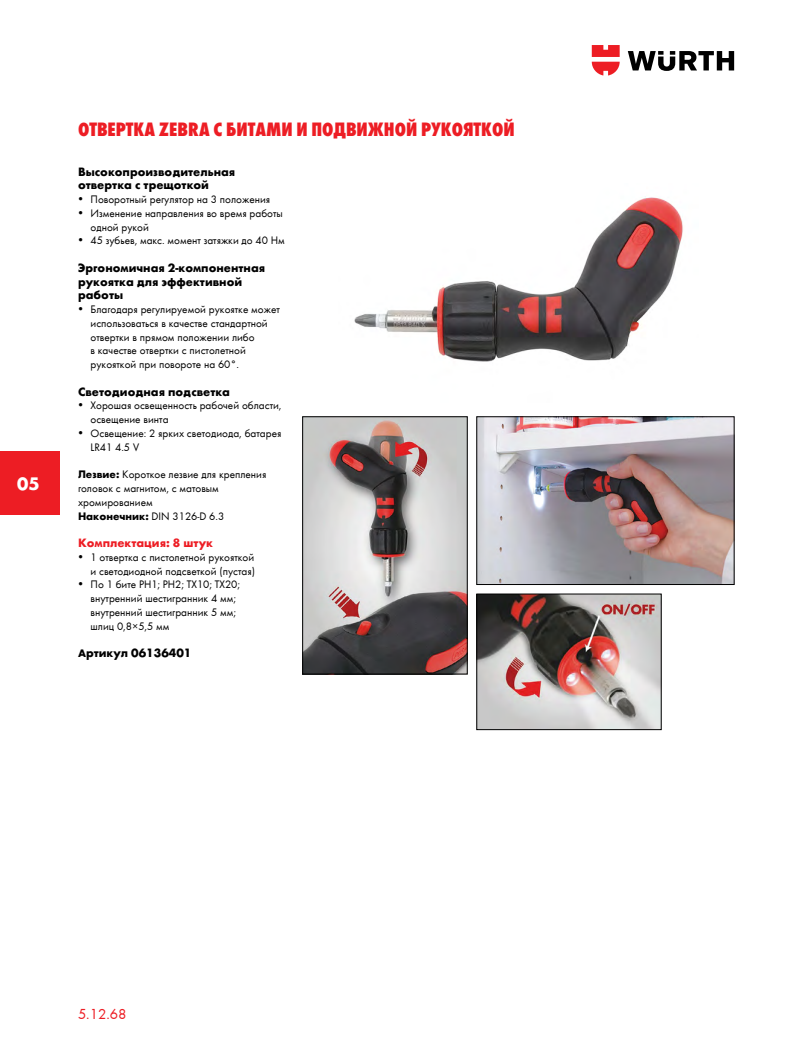
<style>
.page{position:relative;width:798px;height:1053px;background:#fff}
.page>*{position:absolute;margin:0;border:0;box-sizing:border-box;transform-origin:0 0}
.t1{font:20px "Wuerth Extra Bold Cond Caps";color:#ed1d24}
.t2{font:700 18.75px "Wuerth";color:#fff}
.t3{font:15px "Wuerth";color:#ed1d24}
.t4{font:700 12.5px/13.8px "Wuerth";color:#000}
.t5{font:700 12.5px "Wuerth";color:#ed1d24}
.t6{font:11.25px/13.8px "Wuerth";color:#000}
.s1{font-weight:700}
.s2{font-size:11.25px}
</style>
<div class="page">
<img style="left:354px;top:196px;width:330px;height:166px">
<img style="left:304px;top:418px;width:161px;height:254px">
<div style="left:302px;top:416px;width:165px;height:258px;border:1px solid #000"></div>
<img style="left:478px;top:418px;width:254px;height:164px">
<div style="left:476px;top:416px;width:258px;height:168px;border:1px solid #000"></div>
<img style="left:478px;top:595px;width:181px;height:132px">
<div style="left:476px;top:593px;width:185px;height:136px;border:1px solid #000"></div>
<svg style="left:627px;top:51px;width:106px;height:20px"></svg>
<svg style="left:591px;top:45px;width:28px;height:30px"></svg>
<div style="left:0;top:450px;width:59px;height:64px;background:#ed1d24"></div>
<h2 class="t2" style="left:17px;top:470px;width:24px">05</h2>
<h1 class="t1" style="left:78px;top:116px;width:438px">ОТВЕРТКА ZEBRA С БИТАМИ И ПОДВИЖНОЙ РУКОЯТКОЙ</h1>
<p class="t4" style="left:78px;top:163px;width:159px">Высокопроизводительная отвертка с трещоткой</p>
<p class="t6" style="left:78px;top:192px;width:194px">• Поворотный регулятор на 3 положения</p>
<p class="t6" style="left:90px;top:206px;width:194px;text-indent:-12px">• Изменение направления во время работы одной рукой</p>
<p class="t6" style="left:78px;top:233px;width:208px">• 45 зубьев, макс. момент затяжки до 40 Нм</p>
<p class="t4" style="left:78px;top:260px;width:188px">Эргономичная 2-компонентная рукоятка для эффективной работы</p>
<p class="t6" style="left:90px;top:302px;width:191px;text-indent:-12px">• Благодаря регулируемой рукоятке может использоваться в качестве стандартной отвертки в прямом положении либо<br>в качестве отвертки с пистолетной рукояткой при повороте на 60°.</p>
<p class="t4" style="left:78px;top:383px;width:153px">Светодиодная подсветка</p>
<p class="t6" style="left:90px;top:398px;width:192px;text-indent:-12px">• Хорошая освещенность рабочей области, освещение винта</p>
<p class="t6" style="left:90px;top:426px;width:192px;text-indent:-12px">• Освещение: 2 ярких светодиода, батарея<br>LR41 4.5 V</p>
<p class="t6" style="left:78px;top:467px;width:190px"><span class="s1">Лезвие:</span> Короткое лезвие для крепления головок с магнитом, с матовым хромированием<br><span class="s1">Наконечник:</span> DIN 3126-D 6.3</p>
<p class="t5" style="left:78px;top:533px;width:136px">Комплектация: 8 штук</p>
<p class="t6" style="left:78px;top:549px;width:178px;text-align:right">• 1 отвертка с пистолетной рукояткой и светодиодной подсветкой (пустая)</p>
<p class="t6" style="left:90px;top:577px;width:151px;text-indent:-12px">• По 1 бите PH1; PH2; TX10; TX20; внутренний шестигранник 4 мм; внутренний шестигранник 5 мм; шлиц 0,8×5,5 мм</p>
<p class="t4" style="left:78px;top:645px;width:115px"><span class="s2">А</span>ртикул 06136401</p>
<h3 class="t3" style="left:78px;top:1004px;width:50px">5.12.68</h3>
</div>
